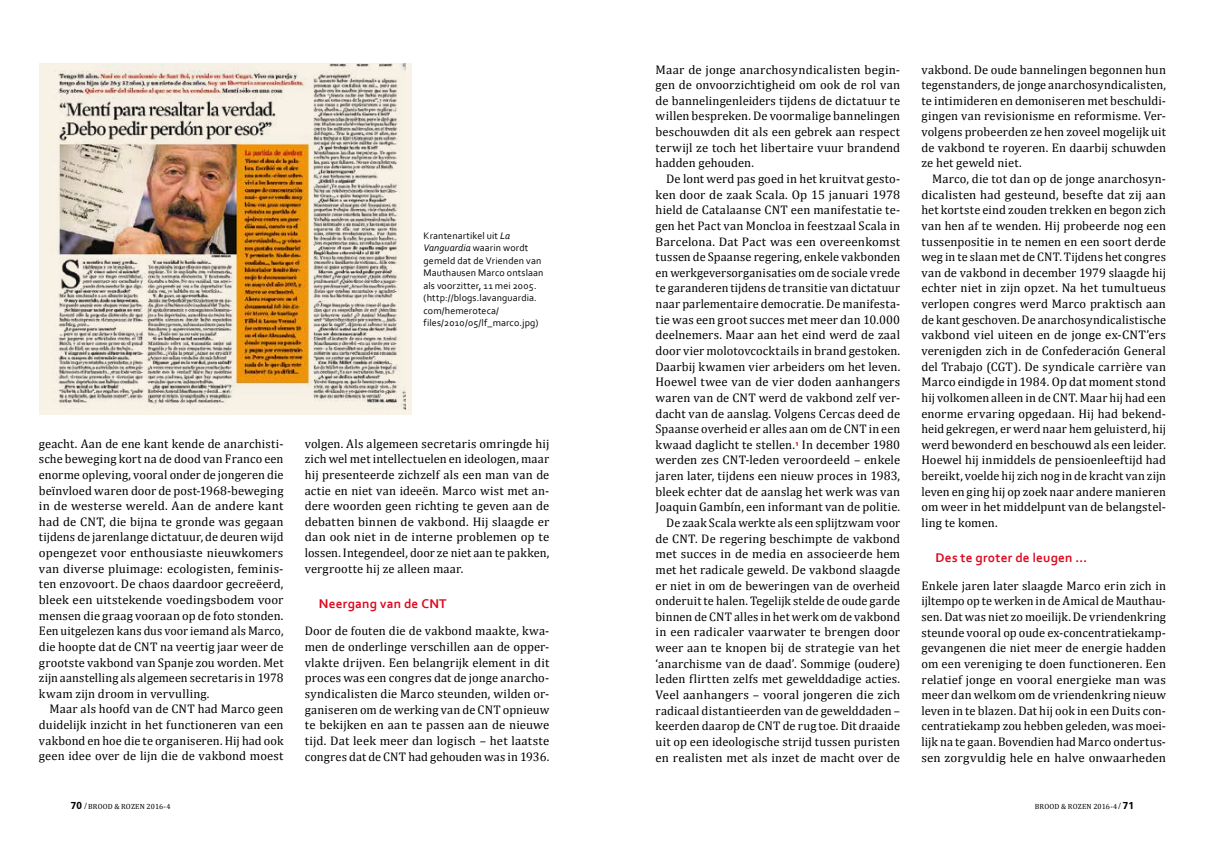
<style>
.page{position:relative;width:1205px;height:851px;background:#fff}
.page>*{position:absolute;margin:0;border:0;box-sizing:border-box;transform-origin:0 0}
.t1{font:700 13.25px "Corbel";letter-spacing:.015em;color:#dd091f}
.t2{font:12.5px/15.6px "Cambria";letter-spacing:.01em;color:#000;text-align:justify}
.t3{font:10px/12.5px "Corbel";letter-spacing:.015em;color:#000}
.t4{font:7.5px "Cambria";letter-spacing:.015em;color:#000}
.t5{font:900 5.5px "Zurich BT";color:#dd091f}
.s1{font-style:italic}
.s2{font-family:"Zurich BT";font-weight:700;font-size:10px}
.s3{font-family:"Candara";font-weight:700;font-style:italic}
</style>
<div class="page">
<img style="left:39px;top:64px;width:372px;height:351px">
<p class="t3" style="left:423px;top:229px;width:121px">Krantenartikel uit <span class="s1">La<br>Vanguardia</span> waarin wordt gemeld dat de Vrienden van<br>Mauthausen Marco ontslaan als voorzitter, 11 mei 2005. (http://blogs.lavanguardia. com/hemeroteca/ files/2010/05/lf_marco.jpg)</p>
<p class="t2" style="left:39px;top:435px;width:246px">geacht. Aan de ene kant kende de anarchisti&shy;sche beweging kort na de dood van Franco een enorme opleving, vooral onder de jongeren die beïnvloed waren door de post-1968-beweging in de westerse wereld. Aan de andere kant had de CNT, die bijna te gronde was gegaan tijdens de jarenlange dictatuur, de deuren wijd opengezet voor enthousiaste nieuwkomers van diverse pluimage: ecologisten, feminis&shy;ten enzovoort. De chaos daardoor gecreëerd, bleek een uitstekende voedingsbodem voor mensen die graag vooraan op de foto stonden.<br>Een uitgelezen kans dus voor iemand als Marco, die hoopte dat de CNT na veertig jaar weer de grootste vakbond van Spanje zou worden. Met zijn aanstelling als algemeen secretaris in 1978 kwam zijn droom in vervulling.</p>
<p class="t2" style="left:39px;top:701px;width:246px;text-indent:11px">Maar als hoofd van de CNT had Marco geen duidelijk inzicht in het functioneren van een vakbond en hoe die te organiseren. Hij had ook geen idee over de lijn die de vakbond moest</p>
<p class="t2" style="left:305px;top:435px;width:246px">volgen. Als algemeen secretaris omringde hij zich wel met intellectuelen en ideologen, maar hij presenteerde zichzelf als een man van de actie en niet van ideeën. Marco wist met an&shy;dere woorden geen richting te geven aan de debatten binnen de vakbond. Hij slaagde er dan ook niet in de interne problemen op te lossen. Integendeel, door ze niet aan te pakken, vergrootte hij ze alleen maar.</p>
<p class="t1" style="left:319px;top:595px;width:129px">Neergang van de CNT</p>
<p class="t2" style="left:305px;top:623px;width:246px">Door de fouten die de vakbond maakte, kwa&shy;men de onderlinge verschillen aan de opper&shy;vlakte drijven. Een belangrijk element in dit proces was een congres dat de jonge anarcho&shy;syndicalisten die Marco steunden, wilden or&shy;ganiseren om de werking van de CNT opnieuw te bekijken en aan te passen aan de nieuwe tijd. Dat leek meer dan logisch – het laatste congres dat de CNT had gehouden was in 1936.</p>
<p class="t2" style="left:656px;top:61px;width:246px">Maar de jonge anarchosyndicalisten begin&shy;gen de onvoorzichtigheid om ook de rol van de bannelingenleiders tijdens de dictatuur te willen bespreken. De voormalige bannelingen beschouwden dit als een gebrek aan respect terwijl ze toch het libertaire vuur brandend hadden gehouden.</p>
<p class="t2" style="left:656px;top:171px;width:246px;text-indent:11px">De lont werd pas goed in het kruitvat gesto&shy;ken door de zaak Scala. Op 15 januari 1978 hield de Catalaanse CNT een manifestatie te&shy;gen het Pact van Moncloa in feestzaal Scala in Barcelona. Dat Pact was een overeenkomst tussen de Spaanse regering, enkele vakbonden en werkgeversorganisaties om de sociale vrede te garanderen tijdens de transitie van dictatuur naar parlementaire democratie. De manifesta&shy;tie was een groot succes met meer dan 10.000 deelnemers. Maar aan het eind werd de zaal door vier molotovcocktails in brand gestoken.<br>Daarbij kwamen vier arbeiders om het leven.<br>Hoewel twee van de vier doden aanhangers waren van de CNT werd de vakbond zelf ver&shy;dacht van de aanslag. Volgens Cercas deed de Spaanse overheid er alles aan om de CNT in een kwaad daglicht te stellen.</p>
<p class="t2" style="left:656px;top:436px;width:246px;text-align:right">In december 1980<br>werden zes CNT-leden veroordeeld – enkele jaren later, tijdens een nieuw proces in 1983, bleek echter dat de aanslag het werk was van Joaquin Gambín, een informant van de politie.<br>De zaak Scala werkte als een splijtzwam voor de CNT. De regering beschimpte de vakbond met succes in de media en associeerde hem met het radicale geweld. De vakbond slaagde er niet in om de beweringen van de overheid onderuit te halen. Tegelijk stelde de oude garde binnen de CNT alles in het werk om de vakbond in een radicaler vaarwater te brengen door weer aan te knopen bij de strategie van het ‘anarchisme van de daad’. Sommige (oudere) leden flirtten zelfs met gewelddadige acties.<br>Veel aanhangers – vooral jongeren die zich radicaal distantieerden van de gewelddaden – keerden daarop de CNT de rug toe. Dit draaide uit op een ideologische strijd tussen puristen en realisten met als inzet de macht over de</p>
<p class="t5" style="left:795px;top:440px;width:5px">1</p>
<p class="t2" style="left:921px;top:61px;width:246px">vakbond. De oude bannelingen begonnen hun tegenstanders, de jonge anarchosyndicalisten, te intimideren en demoniseren met beschuldi&shy;gingen van revisionisme en reformisme. Ver&shy;volgens probeerden ze hen zoveel mogelijk uit de vakbond te royeren. En daarbij schuwden ze het geweld niet.</p>
<p class="t2" style="left:921px;top:171px;width:246px;text-indent:11px">Marco, die tot dan op de jonge anarchosyn&shy;dicalisten had gesteund, besefte dat zij aan het kortste eind zouden trekken en begon zich van hen af te wenden. Hij probeerde nog een tussenpositie in te nemen en een soort derde weg in te slaan met de CNT. Tijdens het congres van de vakbond in december 1979 slaagde hij echter niet in zijn opzet. Na het tumultueus verlopen congres werd Marco praktisch aan de kant geschoven. De anarchosyndicalistische vakbond viel uiteen en de jonge ex-CNT’ers verenigden zich in de Confederación General del Trabajo (CGT). De syndicale carrière van Marco eindigde in 1984. Op dat moment stond hij volkomen alleen in de CNT. Maar hij had een enorme ervaring opgedaan. Hij had bekend&shy;heid gekregen, er werd naar hem geluisterd, hij werd bewonderd en beschouwd als een leider.<br>Hoewel hij inmiddels de pensioenleeftijd had bereikt, voelde hij zich nog in de kracht van zijn leven en ging hij op zoek naar andere manieren om weer in het middelpunt van de belangstel&shy;ling te komen.</p>
<p class="t1" style="left:935px;top:549px;width:153px">Des te groter de leugen …</p>
<p class="t2" style="left:921px;top:577px;width:246px">Enkele jaren later slaagde Marco erin zich in ijltempo op te werken in de Amical de Mauthau&shy;sen. Dat was niet zo moeilijk. De vriendenkring steunde vooral op oude ex-concentratiekamp&shy;gevangenen die niet meer de energie hadden om een vereniging te doen functioneren. Een relatief jonge en vooral energieke man was meer dan welkom om de vriendenkring nieuw leven in te blazen. Dat hij ook in een Duits con&shy;centratiekamp zou hebben geleden, was moei&shy;lijk na te gaan. Bovendien had Marco ondertus&shy;sen zorgvuldig hele en halve onwaarheden</p>
<p class="t4" style="left:71px;top:801px;width:101px"><span class="s2">70</span> <span class="s3">/</span> BROOD &amp; ROZEN 2016-4</p>
<p class="t4" style="left:1035px;top:801px;width:101px">BROOD &amp; ROZEN 2016-4 <span class="s3">/</span> <span class="s2">71</span></p>
</div>
